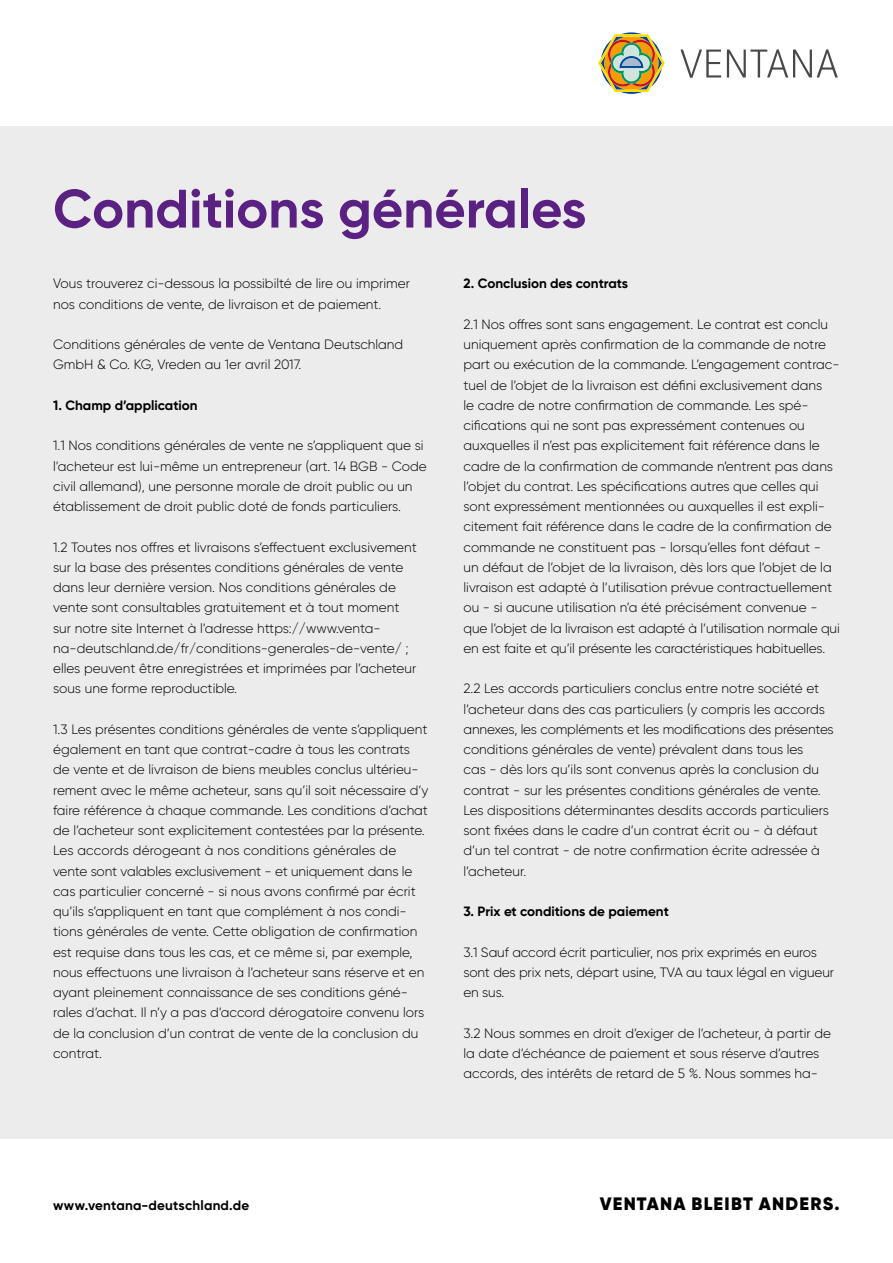
<style>
.page{position:relative;width:893px;height:1263px;background:#fff}
.page>*{position:absolute;margin:0;border:0;box-sizing:border-box;transform-origin:0 0}
.t1{font:700 54px "Gilroy";color:#5b2182}
.t2{font:900 18px "Gilroy";letter-spacing:.06em;color:#000}
.t3{font:300 13.5px/20.2px "Gilroy";color:#000}
.t4{font:700 13.5px "Gilroy";color:#000}
</style>
<div class="page">
<svg style="left:598px;top:32px;width:67px;height:62px"></svg>
<svg style="left:680px;top:50px;width:41px;height:28px"></svg>
<svg style="left:727px;top:49px;width:111px;height:28px"></svg>
<div style="left:0;top:126px;width:893px;height:1013px;background:#ececec"></div>
<h1 class="t1" style="left:53px;top:175px;width:535px">Conditions générales</h1>
<p class="t3" style="left:53px;top:273px;width:358px">Vous trouverez ci-dessous la possibilté de lire ou imprimer nos conditions de vente, de livraison et de paiement.</p>
<p class="t3" style="left:53px;top:334px;width:352px">Conditions générales de vente de Ventana Deutschland<br>GmbH &amp; Co. KG, Vreden au 1er avril 2017.</p>
<p class="t4" style="left:53px;top:397px;width:146px">1. Champ d’application</p>
<p class="t3" style="left:53px;top:435px;width:375px">1.1 Nos conditions générales de vente ne s’appliquent que si l’acheteur est lui-même un entrepreneur (art. 14 BGB - Code civil allemand), une personne morale de droit public ou un établissement de droit public doté de fonds particuliers.</p>
<p class="t3" style="left:53px;top:537px;width:365px">1.2 Toutes nos offres et livraisons s’effectuent exclusivement sur la base des présentes conditions générales de vente dans leur dernière version. Nos conditions générales de vente sont consultables gratuitement et à tout moment sur notre site Internet à l’adresse https://www.venta&shy;na-deutschland.de/fr/conditions-generales-de-vente/ ; elles peuvent être enregistrées et imprimées par l’acheteur sous une forme reproductible.</p>
<p class="t3" style="left:53px;top:719px;width:377px">1.3 Les présentes conditions générales de vente s’appliquent également en tant que contrat-cadre à tous les contrats de vente et de livraison de biens meubles conclus ultérieu&shy;rement avec le même acheteur, sans qu’il soit nécessaire d’y faire référence à chaque commande. Les conditions d’achat de l’acheteur sont explicitement contestées par la présente.<br>Les accords dérogeant à nos conditions générales de vente sont valables exclusivement - et uniquement dans le cas particulier concerné - si nous avons confirmé par écrit qu’ils s’appliquent en tant que complément à nos condi&shy;tions générales de vente. Cette obligation de confirmation est requise dans tous les cas, et ce même si, par exemple, nous effectuons une livraison à l’acheteur sans réserve et en ayant pleinement connaissance de ses conditions géné&shy;rales d’achat. Il n’y a pas d’accord dérogatoire convenu lors de la conclusion d’un contrat de vente de la conclusion du contrat.</p>
<p class="t4" style="left:463px;top:275px;width:166px">2. Conclusion des contrats</p>
<p class="t3" style="left:463px;top:314px;width:378px">2.1 Nos offres sont sans engagement. Le contrat est conclu uniquement après confirmation de la commande de notre part ou exécution de la commande. L’engagement contrac&shy;tuel de l’objet de la livraison est défini exclusivement dans<br>le cadre de notre confirmation de commande. Les spé&shy;cifications qui ne sont pas expressément contenues ou auxquelles il n’est pas explicitement fait référence dans le cadre de la confirmation de commande n’entrent pas dans l’objet du contrat. Les spécifications autres que celles qui sont expressément mentionnées ou auxquelles il est expli&shy;citement fait référence dans le cadre de la confirmation de commande ne constituent pas - lorsqu’elles font défaut -<br>un défaut de l’objet de la livraison, dès lors que l’objet de la livraison est adapté à l’utilisation prévue contractuellement ou - si aucune utilisation n’a été précisément convenue - que l’objet de la livraison est adapté à l’utilisation normale qui en est faite et qu’il présente les caractéristiques habituelles.</p>
<p class="t3" style="left:463px;top:678px;width:372px">2.2 Les accords particuliers conclus entre notre société et l’acheteur dans des cas particuliers (y compris les accords annexes, les compléments et les modifications des présentes conditions générales de vente) prévalent dans tous les<br>cas - dès lors qu’ils sont convenus après la conclusion du contrat - sur les présentes conditions générales de vente.<br>Les dispositions déterminantes desdits accords particuliers sont fixées dans le cadre d’un contrat écrit ou - à défaut d’un tel contrat - de notre confirmation écrite adressée à l’acheteur.</p>
<p class="t4" style="left:463px;top:903px;width:207px">3. Prix et conditions de paiement</p>
<p class="t3" style="left:463px;top:942px;width:372px">3.1 Sauf accord écrit particulier, nos prix exprimés en euros sont des prix nets, départ usine, TVA au taux légal en vigueur en sus.</p>
<p class="t3" style="left:463px;top:1023px;width:369px">3.2 Nous sommes en droit d’exiger de l’acheteur, à partir de la date d’échéance de paiement et sous réserve d’autres accords, des intérêts de retard de 5 %. Nous sommes ha-</p>
<p class="t4" style="left:53px;top:1197px;width:198px">www.ventana-deutschland.de</p>
<h2 class="t2" style="left:600px;top:1192px;width:242px">VENTANA BLEIBT ANDERS.</h2>
</div>
